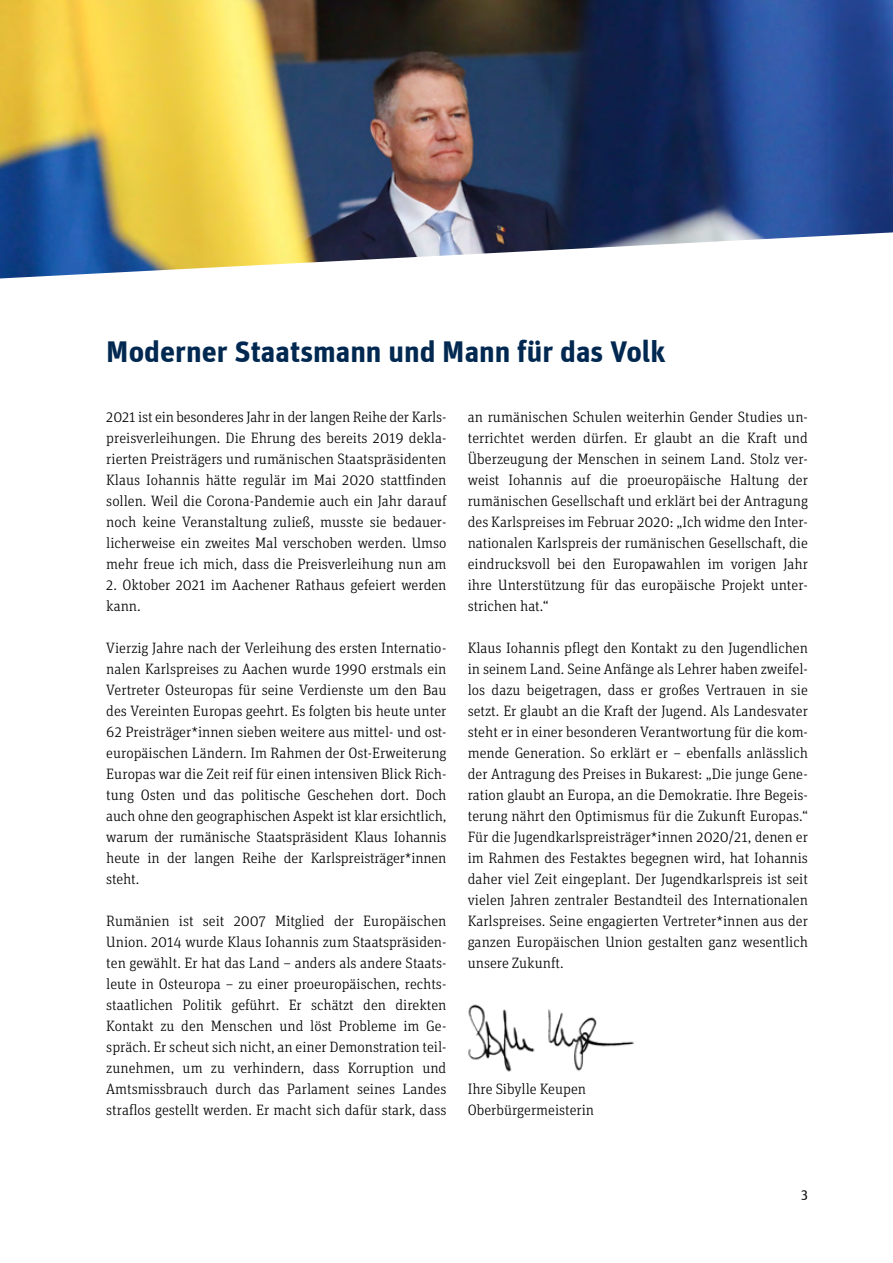
<style>
.page{position:relative;width:893px;height:1263px;background:#fff}
.page>*{position:absolute;margin:0;border:0;box-sizing:border-box;transform-origin:0 0}
.t1{font:700 30px "Unit";color:#002851}
.t2{font:300 15px/21px "Unit Slab Pro";color:#000;text-align:justify}
.t3{font:13.5px "Unit Slab Pro";color:#000}
</style>
<div class="page">
<img style="left:0;top:0;width:893px;height:278px">
<img style="left:468px;top:1004px;width:166px;height:68px">
<h1 class="t1" style="left:106px;top:333px;width:561px">Moderner Staatsmann und Mann für das Volk</h1>
<p class="t2" style="left:106px;top:405px;width:342px">2021 ist ein besonderes Jahr in der langen Reihe der Karls&shy;preisverleihungen. Die Ehrung des bereits 2019 dekla&shy;rierten Preisträgers und rumänischen Staatspräsidenten Klaus Iohannis hätte regulär im Mai 2020 stattfinden sollen. Weil die Corona-Pandemie auch ein Jahr darauf noch keine Veranstaltung zuließ, musste sie bedauer&shy;licherweise ein zweites Mal verschoben werden. Umso mehr freue ich mich, dass die Preisverleihung nun am</p>
<p class="t2" style="left:106px;top:573px;width:342px">2. Oktober 2021 im Aachener Rathaus gefeiert werden kann.</p>
<p class="t2" style="left:106px;top:636px;width:342px">Vierzig Jahre nach der Verleihung des ersten Internatio&shy;nalen Karlspreises zu Aachen wurde 1990 erstmals ein Vertreter Osteuropas für seine Verdienste um den Bau des Vereinten Europas geehrt. Es folgten bis heute unter 62 Preisträger*innen sieben weitere aus mittel- und ost&shy;europäischen Ländern. Im Rahmen der Ost-Erweiterung Europas war die Zeit reif für einen intensiven Blick Rich&shy;tung Osten und das politische Geschehen dort. Doch auch ohne den geographischen Aspekt ist klar ersichtlich, warum der rumänische Staatspräsident Klaus Iohannis heute in der langen Reihe der Karlspreisträger*innen steht.</p>
<p class="t2" style="left:106px;top:909px;width:342px">Rumänien ist seit 2007 Mitglied der Europäischen Union. 2014 wurde Klaus Iohannis zum Staatspräsiden&shy;ten gewählt. Er hat das Land – anders als andere Staats&shy;leute in Osteuropa – zu einer proeuropäischen, rechts&shy;staatlichen Politik geführt. Er schätzt den direkten Kontakt zu den Menschen und löst Probleme im Ge&shy;spräch. Er scheut sich nicht, an einer Demonstration teil&shy;zunehmen, um zu verhindern, dass Korruption und Amtsmissbrauch durch das Parlament seines Landes straflos gestellt werden. Er macht sich dafür stark, dass</p>
<p class="t2" style="left:468px;top:405px;width:342px">an rumänischen Schulen weiterhin Gender Studies un&shy;terrichtet werden dürfen. Er glaubt an die Kraft und Überzeugung der Menschen in seinem Land. Stolz ver&shy;weist Iohannis auf die proeuropäische Haltung der rumänischen Gesellschaft und erklärt bei der Antragung des Karlspreises im Februar 2020: „Ich widme den Inter&shy;nationalen Karlspreis der rumänischen Gesellschaft, die eindrucksvoll bei den Europawahlen im vorigen Jahr ihre Unterstützung für das europäische Projekt unter&shy;strichen hat.“</p>
<p class="t2" style="left:468px;top:636px;width:342px">Klaus Iohannis pflegt den Kontakt zu den Jugendlichen in seinem Land. Seine Anfänge als Lehrer haben zweifel&shy;los dazu beigetragen, dass er großes Vertrauen in sie setzt. Er glaubt an die Kraft der Jugend. Als Landesvater steht er in einer besonderen Verantwortung für die kom&shy;mende Generation. So erklärt er – ebenfalls anlässlich der Antragung des Preises in Bukarest: „Die junge Gene&shy;ration glaubt an Europa, an die Demokratie. Ihre Begeis&shy;terung nährt den Optimismus für die Zukunft Europas.“ Für die Jugendkarlspreisträger*innen 2020/21, denen er im Rahmen des Festaktes begegnen wird, hat Iohannis daher viel Zeit eingeplant. Der Jugendkarlspreis ist seit vielen Jahren zentraler Bestandteil des Internationalen Karlspreises. Seine engagierten Vertreter*innen aus der ganzen Europäischen Union gestalten ganz wesentlich unsere Zukunft.</p>
<p class="t2" style="left:468px;top:1077px;width:128px">Ihre Sibylle Keupen<br>Oberbürgermeisterin</p>
<p class="t3" style="left:801px;top:1185px;width:8px">3</p>
</div>
